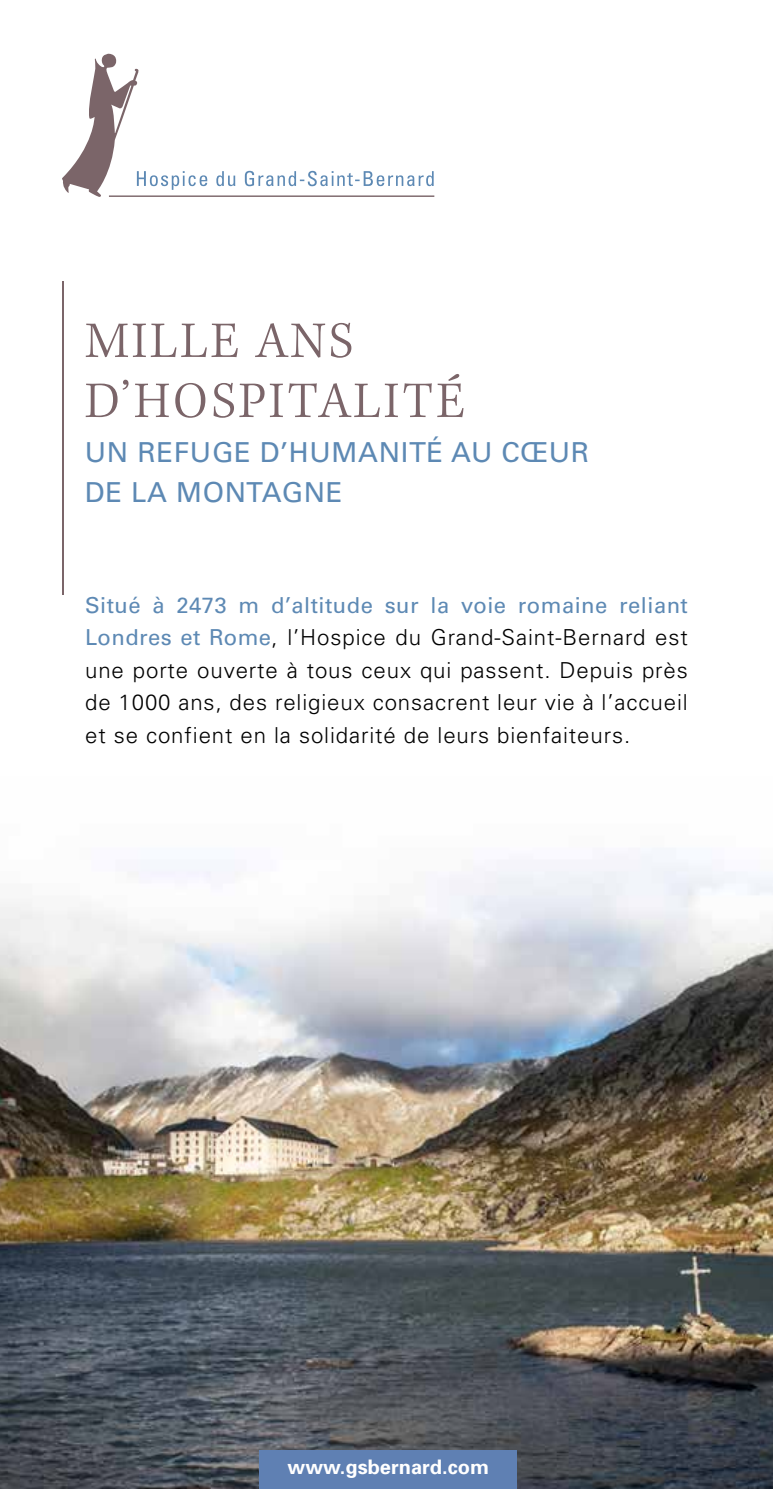
<style>
.page{position:relative;width:773px;height:1489px;background:#fff}
.page>*{position:absolute;margin:0;border:0;box-sizing:border-box;transform-origin:0 0}
.t1{font:300 52.5px/60px "Kepler Std";letter-spacing:.05em;color:#7b6569}
.t2{font:27.5px/40px "Univers";letter-spacing:.025em;color:#5d89b4}
.t3{font:300 22px/32.5px "Univers";letter-spacing:.04em;color:#000;text-align:justify}
.t4{font:700 20px "Univers";color:#fff}
.s1{font-weight:400;color:#5d89b4}
</style>
<div class="page">
<hr style="left:62px;top:281px;width:1px;height:313px;background:#7b6569">
<hr style="left:109px;top:195px;width:325px;height:2px;background:#7b6569">
<svg style="left:62px;top:54px;width:371px;height:143px"></svg>
<img style="left:0;top:848px;width:772px;height:640px">
<div style="left:259px;top:1449px;width:258px;height:39px;background:#5f80b3"></div>
<h1 class="t1" style="left:85px;top:313px;width:381px">MILLE ANS<br>D’HOSPITALITÉ</h1>
<p class="t2" style="left:85px;top:432px;width:506px">UN REFUGE D’HUMANITÉ AU CŒUR<br>DE LA MONTAGNE</p>
<p class="t3" style="left:85px;top:588px;width:604px"><span class="s1">Situé à 2473 m d’altitude sur la voie romaine reliant Londres et Rome</span>, l’Hospice du Grand-Saint-Bernard est une porte ouverte à tous ceux qui passent. Depuis près de 1000 ans, des religieux consacrent leur vie à l’accueil et se confient en la solidarité de leurs bienfaiteurs.</p>
<p class="t4" style="left:287px;top:1453px;width:203px">www.gsbernard.com</p>
</div>
